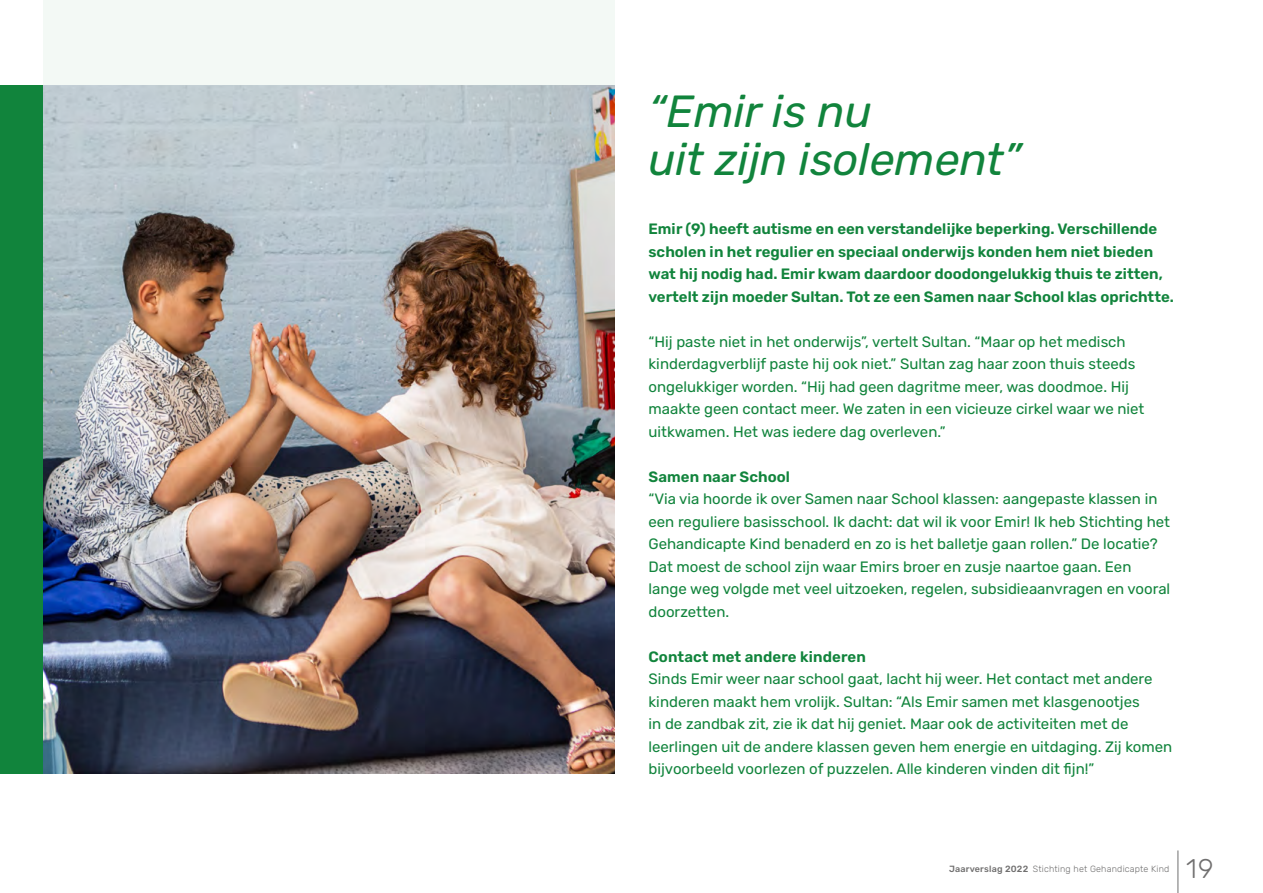
<style>
.page{position:relative;width:1263px;height:893px;background:#fff}
.page>*{position:absolute;margin:0;border:0;box-sizing:border-box;transform-origin:0 0}
.Kop_bij_foto{font:italic 45px/48px "Rubik";color:#11843c}
.t1{font:300 27px "Rubik";color:#706f6f}
.Verhaal_bij_foto{font:15px/22.5px "Rubik";color:#11843c}
.Verhaal_bij_foto-2{font:600 15px/22.5px "Rubik";color:#11843c}
.Tussenkop_H3{font:600 15px "Rubik";letter-spacing:.005em;color:#11843c}
.t2{font:300 9px "Rubik";letter-spacing:.02em;color:#706f6f}
.s1{font-weight:500}
</style>
<div class="page">
<div style="left:43px;top:0;width:571px;height:421px;background:#f3f9f5"></div>
<img style="left:43px;top:85px;width:571px;height:689px">
<div style="left:0;top:85px;width:43px;height:689px;background:#11843c"></div>
<hr style="left:1178px;top:850px;width:1px;height:43px;background:#706f6f">
<h2 class="Kop_bij_foto" style="left:648px;top:89px;width:375px">“Emir is nu<br>uit zijn isolement”</h2>
<p class="Verhaal_bij_foto-2" style="left:648px;top:218px;width:527px">Emir (9) heeft autisme en een verstandelijke beperking. Verschillende scholen in het regulier en speciaal onderwijs konden hem niet bieden wat hij nodig had. Emir kwam daardoor doodongelukkig thuis te zitten, vertelt zijn moeder Sultan. Tot ze een Samen naar School klas oprichtte.</p>
<p class="Verhaal_bij_foto" style="left:648px;top:330px;width:497px">“Hij paste niet in het onderwijs”, vertelt Sultan. “Maar op het medisch kinderdagverblijf paste hij ook niet.” Sultan zag haar zoon thuis steeds ongelukkiger worden. “Hij had geen dagritme meer, was doodmoe. Hij maakte geen contact meer. We zaten in een vicieuze cirkel waar we niet uitkwamen. Het was iedere dag overleven.”</p>
<h3 class="Tussenkop_H3" style="left:648px;top:468px;width:143px">Samen naar School</h3>
<p class="Verhaal_bij_foto" style="left:648px;top:488px;width:523px">“Via via hoorde ik over Samen naar School klassen: aangepaste klassen in een reguliere basisschool. Ik dacht: dat wil ik voor Emir! Ik heb Stichting het Gehandicapte Kind benaderd en zo is het balletje gaan rollen.” De locatie?<br>Dat moest de school zijn waar Emirs broer en zusje naartoe gaan. Een lange weg volgde met veel uitzoeken, regelen, subsidieaanvragen en vooral doorzetten.</p>
<h3 class="Tussenkop_H3" style="left:648px;top:648px;width:219px">Contact met andere kinderen</h3>
<p class="Verhaal_bij_foto" style="left:648px;top:668px;width:525px">Sinds Emir weer naar school gaat, lacht hij weer. Het contact met andere kinderen maakt hem vrolijk. Sultan: “Als Emir samen met klasgenootjes<br>in de zandbak zit, zie ik dat hij geniet. Maar ook de activiteiten met de leerlingen uit de andere klassen geven hem energie en uitdaging. Zij komen bijvoorbeeld voorlezen of puzzelen. Alle kinderen vinden dit fijn!”</p>
<p class="t2" style="left:949px;top:863px;width:222px"><span class="s1">Jaarverslag 2022</span> Stichting het Gehandicapte Kind</p>
<h2 class="t1" style="left:1186px;top:853px;width:29px">19</h2>
</div>
